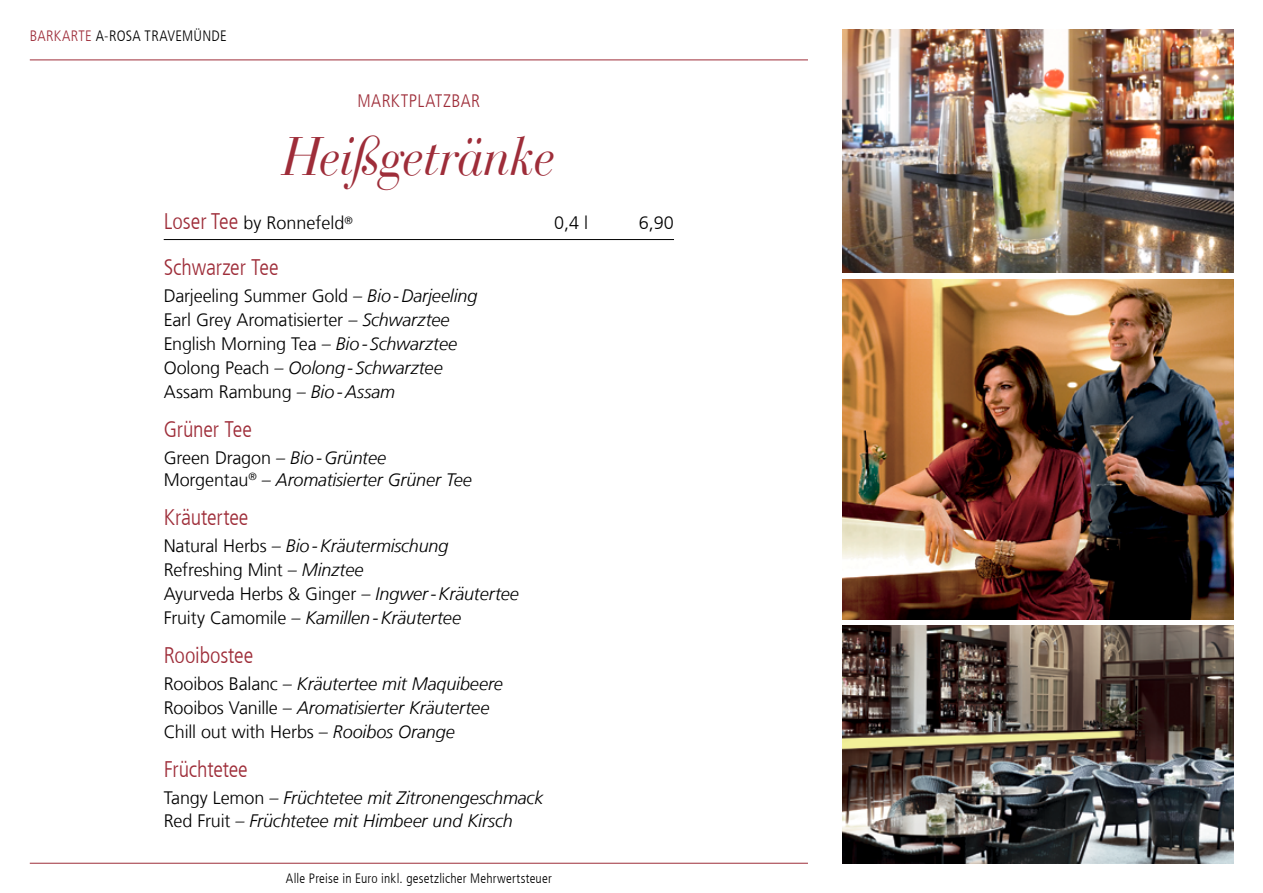
<style>
.page{position:relative;width:1263px;height:893px;background:#fff}
.page>*{position:absolute;margin:0;border:0;box-sizing:border-box;transform-origin:0 0}
.t1{font:italic 54px "Bauer Bodoni LT";letter-spacing:-.015em;color:#9e2d39;scale:.9 1}
.t2{font:300 condensed 22.5px "Frutiger LT Com";letter-spacing:-.01em;color:#9e2d39}
.t3{font:italic 300 18px "Frutiger LT Com";letter-spacing:-.01em;color:#000}
.t4{font:300 18px "Frutiger LT Com";letter-spacing:-.01em;color:#000}
.t5{font:300 condensed 18px "Frutiger LT Com";letter-spacing:.025em;color:#9e2d39}
.t6{font:300 condensed 15px "Frutiger LT Com";letter-spacing:.015em;color:#000}
.t7{font:300 condensed 13.5px "Frutiger LT Com";letter-spacing:.015em;color:#000}
.s1{color:#9e2d39}
.s2{font-stretch:condensed;font-size:22.5px;color:#9e2d39}
.s3{font-style:italic}
.s4{font-style:normal}
</style>
<div class="page">
<hr style="left:30px;top:863px;width:778px;height:1px;background:#9e2d39">
<hr style="left:30px;top:60px;width:778px;height:1px;background:#9e2d39">
<hr style="left:164px;top:239px;width:510px;height:1px;background:#000">
<img style="left:842px;top:30px;width:391px;height:242px">
<img style="left:842px;top:625px;width:391px;height:238px">
<img style="left:842px;top:279px;width:391px;height:340px">
<p class="t6" style="left:30px;top:27px;width:198px"><span class="s1">BARKARTE</span> A-ROSA TRAVEMÜNDE</p>
<p class="t5" style="left:358px;top:90px;width:124px">MARKTPLATZBAR</p>
<p class="t1" style="left:283px;top:124px;width:304px">Heißgetränke</p>
<p class="t4" style="left:164px;top:212px;width:191px"><span class="s2">Loser Tee</span> by Ronnefeld<sup>®</sup></p>
<p class="t4" style="left:554px;top:212px;width:36px">0,4 l</p>
<p class="t4" style="left:639px;top:212px;width:37px">6,90</p>
<p class="t2" style="left:164px;top:253px;width:117px">Schwarzer Tee</p>
<p class="t4" style="left:164px;top:284px;width:315px">Darjeeling Summer Gold <span class="s3">– Bio-Darjeeling</span></p>
<p class="t4" style="left:164px;top:308px;width:287px">Earl Grey Aromatisierter <span class="s3">– Schwarztee</span></p>
<p class="t4" style="left:164px;top:332px;width:295px">English Morning Tea <span class="s3">– Bio- Schwarztee</span></p>
<p class="t3" style="left:164px;top:356px;width:280px"><span class="s4">Oolong Peach</span> – Oolong- Schwarztee</p>
<p class="t4" style="left:164px;top:380px;width:233px">Assam Rambung <span class="s3">– Bio-Assam</span></p>
<p class="t2" style="left:164px;top:415px;width:90px">Grüner Tee</p>
<p class="t3" style="left:164px;top:446px;width:224px"><span class="s4">Green Dragon</span> – Bio-Grüntee</p>
<p class="t3" style="left:164px;top:469px;width:310px"><span class="s4">Morgentau</span><sup>®</sup> – Aromatisierter Grüner Tee</p>
<p class="t2" style="left:164px;top:503px;width:86px">Kräutertee</p>
<p class="t3" style="left:164px;top:535px;width:286px"><span class="s4">Natural Herbs</span> – Bio-Kräutermischung</p>
<p class="t4" style="left:164px;top:559px;width:201px">Refreshing Mint <span class="s3">– Minztee</span></p>
<p class="t4" style="left:164px;top:583px;width:357px">Ayurveda Herbs &amp; Ginger <span class="s3">– Ingwer-Kräutertee</span></p>
<p class="t3" style="left:164px;top:607px;width:299px"><span class="s4">Fruity Camomile</span> – Kamillen-Kräutertee</p>
<p class="t2" style="left:164px;top:641px;width:91px">Rooibostee</p>
<p class="t3" style="left:164px;top:673px;width:341px"><span class="s4">Rooibos Balanc</span> – Kräutertee mit Maquibeere</p>
<p class="t3" style="left:164px;top:697px;width:327px"><span class="s4">Rooibos Vanille</span> – Aromatisierter Kräutertee</p>
<p class="t4" style="left:164px;top:721px;width:292px">Chill out with Herbs <span class="s3">– Rooibos Orange</span></p>
<p class="t2" style="left:164px;top:755px;width:86px">Früchtetee</p>
<p class="t3" style="left:164px;top:787px;width:381px"><span class="s4">Tangy Lemon</span> – Früchtetee mit Zitronengeschmack</p>
<p class="t3" style="left:164px;top:809px;width:351px"><span class="s4">Red Fruit</span> – Früchtetee mit Himbeer und Kirsch</p>
<p class="t7" style="left:286px;top:870px;width:267px">Alle Preise in Euro inkl. gesetzlicher Mehrwertsteuer</p>
</div>
